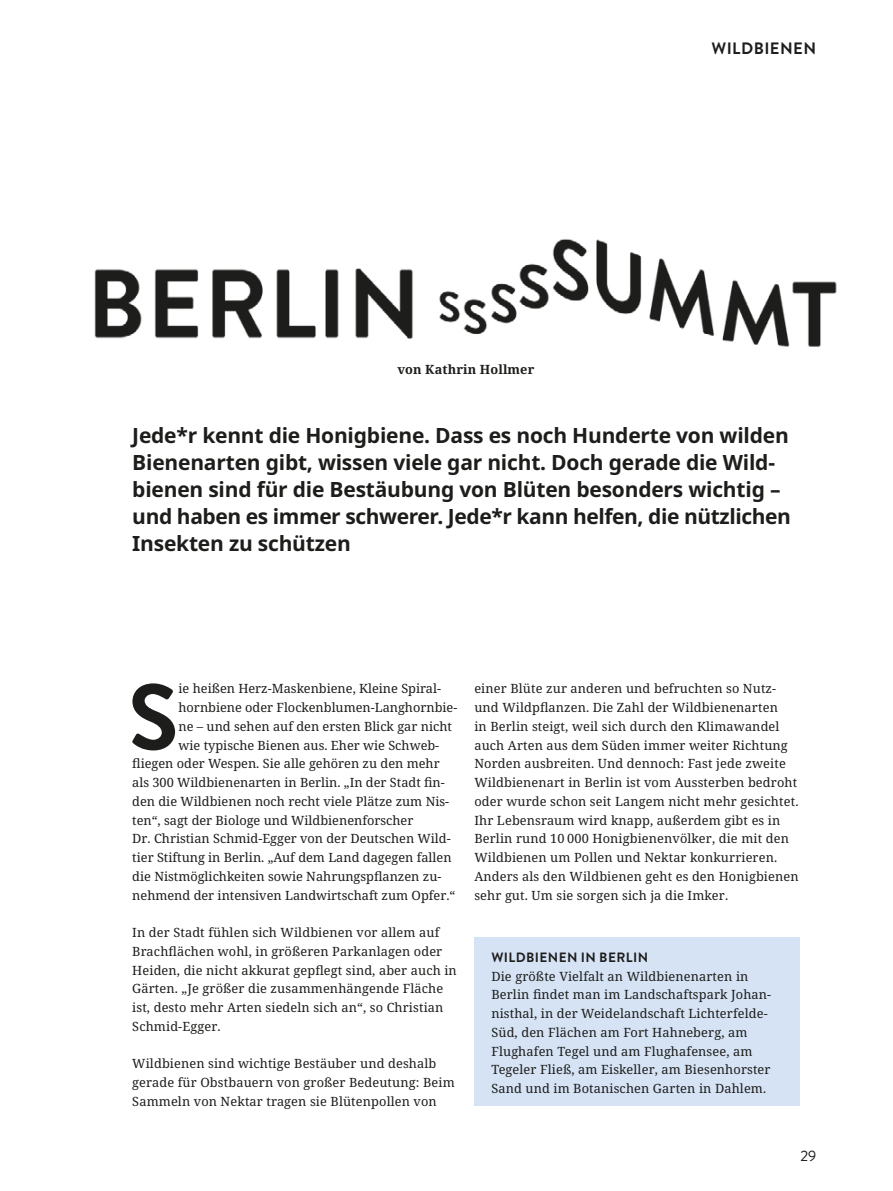
<style>
.page{position:relative;width:893px;height:1191px;background:#fff}
.page>*{position:absolute;margin:0;border:0;box-sizing:border-box;transform-origin:0 0}
.Texte_P_P_Fließtext_mit_Initial_4{font:700 93.15px "Brandon Grotesque";color:#1d1d1b}
.Texte_P_P_Vorspann{font:700 21px/27px "Noto Sans";letter-spacing:-.01em;color:#1d1d1b}
.Überschriften_Spitzmarke_rechts_Kopie{font:700 16.5px "Brandon Grotesque";letter-spacing:.025em;color:#1d1d1b}
.t1{font:15px "Brandon Grotesque";color:#1d1d1b}
.Überschriften_H3_H3_HL_Kasten{font:700 13.5px "Brandon Grotesque";letter-spacing:.03em;color:#1d1d1b}
.Texte_P_P_Fließtext{font:12.75px/18.8px "Noto Serif";letter-spacing:.01em;color:#1d1d1b}
.Texte_P_P_Fließtext_mit_Initial_4-2{font:12.75px "Noto Serif";color:#1d1d1b}
.Texte_P_P_Fließtext-2{font:700 12.75px "Noto Serif";letter-spacing:.01em;color:#1d1d1b}
</style>
<div class="page">
<img style="left:94px;top:239px;width:743px;height:108px">
<div style="left:474px;top:937px;width:325px;height:169px;background:#d5e3f5"></div>
<p class="Texte_P_P_Fließtext-2" style="left:397px;top:361px;width:139px">von Kathrin Hollmer</p>
<p class="Überschriften_Spitzmarke_rechts_Kopie" style="left:712px;top:36px;width:106px">WILDBIENEN</p>
<p class="Texte_P_P_Vorspann" style="left:132px;top:423px;width:660px">Jede*r kennt die Honigbiene. Dass es noch Hunderte von wilden Bienenarten gibt, wissen viele gar nicht. Doch gerade die Wild&shy;bienen sind für die Bestäubung von Blüten besonders wichtig – und haben es immer schwerer. Jede*r kann helfen, die nützlichen Insekten zu schützen</p>
<p class="Texte_P_P_Fließtext_mit_Initial_4" style="left:128px;top:652px;width:52px">S</p>
<p class="Texte_P_P_Fließtext_mit_Initial_4-2" style="left:179px;top:680px;width:264px">ie heißen Herz-Maskenbiene, Kleine Spiral-</p>
<p class="Texte_P_P_Fließtext_mit_Initial_4-2" style="left:179px;top:698px;width:280px">hornbiene oder Flockenblumen-Langhornbie-</p>
<p class="Texte_P_P_Fließtext_mit_Initial_4-2" style="left:179px;top:717px;width:275px">ne – und sehen auf den ersten Blick gar nicht</p>
<p class="Texte_P_P_Fließtext_mit_Initial_4-2" style="left:179px;top:736px;width:262px">wie typische Bienen aus. Eher wie Schweb-</p>
<p class="Texte_P_P_Fließtext_mit_Initial_4-2" style="left:132px;top:755px;width:309px">fliegen oder Wespen. Sie alle gehören zu den mehr</p>
<p class="Texte_P_P_Fließtext_mit_Initial_4-2" style="left:132px;top:773px;width:314px">als 300 Wildbienenarten in Berlin. „In der Stadt fin-</p>
<p class="Texte_P_P_Fließtext_mit_Initial_4-2" style="left:132px;top:792px;width:318px">den die Wildbienen noch recht viele Plätze zum Nis-</p>
<p class="Texte_P_P_Fließtext_mit_Initial_4-2" style="left:132px;top:811px;width:283px">ten“, sagt der Biologe und Wildbienenforscher</p>
<p class="Texte_P_P_Fließtext_mit_Initial_4-2" style="left:132px;top:830px;width:320px">Dr. Christian Schmid-Egger von der Deutschen Wild-</p>
<p class="Texte_P_P_Fließtext_mit_Initial_4-2" style="left:132px;top:848px;width:321px">tier Stiftung in Berlin. „Auf dem Land dagegen fallen</p>
<p class="Texte_P_P_Fließtext_mit_Initial_4-2" style="left:132px;top:867px;width:311px">die Nistmöglichkeiten sowie Nahrungspflanzen zu-</p>
<p class="Texte_P_P_Fließtext_mit_Initial_4-2" style="left:132px;top:886px;width:325px">nehmend der intensiven Landwirtschaft zum Opfer.“</p>
<p class="Texte_P_P_Fließtext" style="left:132px;top:923px;width:326px">In der Stadt fühlen sich Wildbienen vor allem auf Brachflächen wohl, in größeren Parkanlagen oder Heiden, die nicht akkurat gepflegt sind, aber auch in Gärten. „Je größer die zusammenhängende Fläche ist, desto mehr Arten siedeln sich an“, so Christian Schmid-Egger.</p>
<p class="Texte_P_P_Fließtext" style="left:132px;top:1054px;width:324px">Wildbienen sind wichtige Bestäuber und deshalb gerade für Obstbauern von großer Bedeutung: Beim<br>Sammeln von Nektar tragen sie Blütenpollen von</p>
<p class="Texte_P_P_Fließtext" style="left:474px;top:679px;width:326px">einer Blüte zur anderen und befruchten so Nutz&shy;und Wildpflanzen. Die Zahl der Wildbienenarten<br>in Berlin steigt, weil sich durch den Klimawandel auch Arten aus dem Süden immer weiter Richtung Norden ausbreiten. Und dennoch: Fast jede zweite Wildbienenart in Berlin ist vom Aussterben bedroht oder wurde schon seit Langem nicht mehr gesichtet.<br>Ihr Lebensraum wird knapp, außerdem gibt es in Berlin rund 10 000 Honigbienenvölker, die mit den Wildbienen um Pollen und Nektar konkurrieren.<br>Anders als den Wildbienen geht es den Honigbienen sehr gut. Um sie sorgen sich ja die Imker.</p>
<h3 class="Überschriften_H3_H3_HL_Kasten" style="left:491px;top:947px;width:158px">WILDBIENEN IN BERLIN</h3>
<p class="Texte_P_P_Fließtext" style="left:491px;top:967px;width:281px">Die größte Vielfalt an Wildbienenarten in Berlin findet man im Landschaftspark Johan&shy;nisthal, in der Weidelandschaft Lichterfelde-Süd, den Flächen am Fort Hahneberg, am Flughafen Tegel und am Flughafensee, am Tegeler Fließ, am Eiskeller, am Biesenhorster Sand und im Botanischen Garten in Dahlem.</p>
<p class="t1" style="left:800px;top:1145px;width:17px">29</p>
</div>
